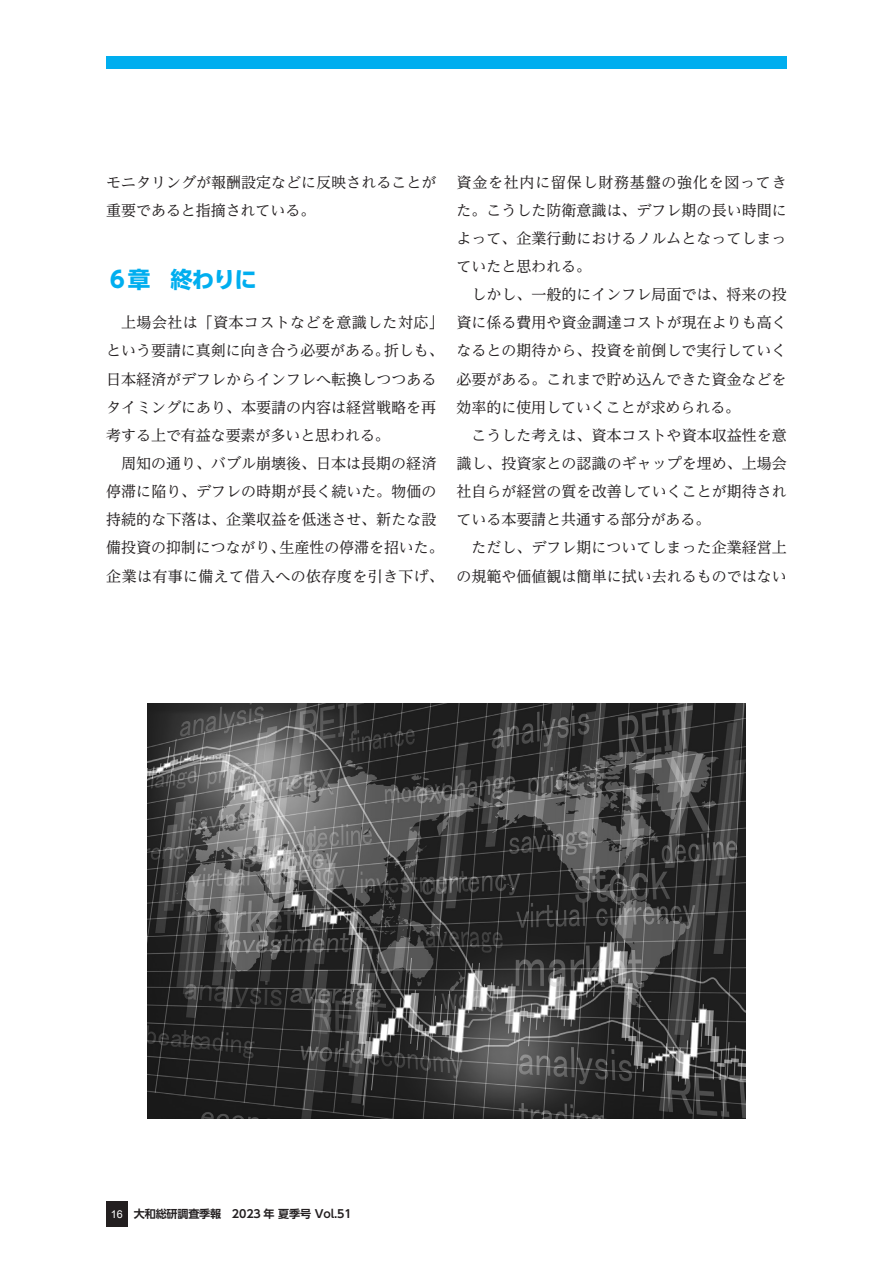
<style>
.page{position:relative;width:893px;height:1263px;background:#fff}
.page>*{position:absolute;margin:0;border:0;box-sizing:border-box;transform-origin:0 0}
.t1{font:700 22.5px "UD Shin Go Pr 6";letter-spacing:-.05em;color:#00aeef}
.t2{font:15px/28.2px "UD Reimin Pr 6";color:#231f20;text-align:justify}
.t3{font:700 11.1px "UD Shin Go Pr 6 De";letter-spacing:-.01em;color:#231f20}
.s1{font-family:"Arial";font-weight:400;font-size:10.8px;color:#fff}
</style>
<div class="page">
<div style="left:106px;top:56px;width:681px;height:13px;background:#00aeef"></div>
<div style="left:106px;top:1201px;width:22px;height:26px;background:#231f20"></div>
<img style="left:147px;top:703px;width:599px;height:415px">
<p class="t2" style="left:106px;top:167px;width:331px">モニタリングが報酬設定などに反映されることが重要であると指摘されている。</p>
<h1 class="t1" style="left:106px;top:261px;width:152px">６章　終わりに</h1>
<p class="t2" style="left:106px;top:308px;width:339px;text-align:left;text-indent:15px">上場会社は「資本コストなどを意識した対応」という要請に真剣に向き合う必要がある。折しも、日本経済がデフレからインフレへ転換しつつあるタイミングにあり、本要請の内容は経営戦略を再考する上で有益な要素が多いと思われる。</p>
<p class="t2" style="left:106px;top:449px;width:339px;text-align:center">周知の通り、バブル崩壊後、日本は長期の経済<br>停滞に陥り、デフレの時期が長く続いた。物価の持続的な下落は、企業収益を低迷させ、新たな設備投資の抑制につながり、生産性の停滞を招いた。企業は有事に備えて借入への依存度を引き下げ、</p>
<p class="t2" style="left:457px;top:167px;width:332px">資金を社内に留保し財務基盤の強化を図ってきた。こうした防衛意識は、デフレ期の長い時間によって、企業行動におけるノルムとなってしまっていたと思われる。</p>
<p class="t2" style="left:457px;top:280px;width:331px;text-indent:15px">しかし、一般的にインフレ局面では、将来の投資に係る費用や資金調達コストが現在よりも高くなるとの期待から、投資を前倒しで実行していく必要がある。これまで貯め込んできた資金などを効率的に使用していくことが求められる。</p>
<p class="t2" style="left:457px;top:421px;width:332px;text-indent:15px">こうした考えは、資本コストや資本収益性を意識し、投資家との認識のギャップを埋め、上場会社自らが経営の質を改善していくことが期待されている本要請と共通する部分がある。</p>
<p class="t2" style="left:457px;top:533px;width:332px;text-align:right">ただし、デフレ期についてしまった企業経営上の規範や価値観は簡単に拭い去れるものではない</p>
<p class="t3" style="left:111px;top:1205px;width:242px"><span class="s1">16</span> 大和総研調査季報　2023 年 夏季号 Vol.51</p>
</div>
